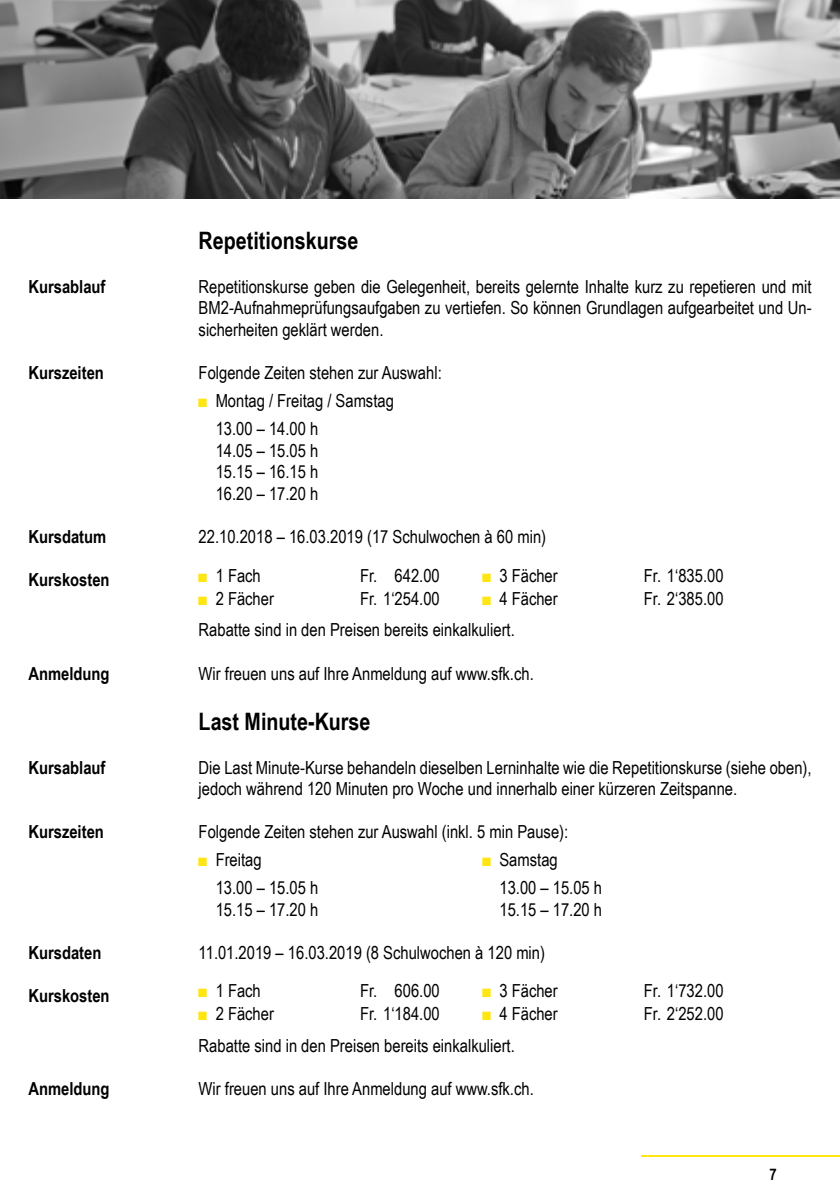
<style>
.page{position:relative;width:840px;height:1191px;background:#fff}
.page>*{position:absolute;margin:0;border:0;box-sizing:border-box;transform-origin:0 0}
.t1{font:700 24px "Arial Narrow";color:#000}
.t2{font:18px/21.6px "Arial Narrow";color:#000;text-align:justify}
.t3{font:700 18px "Arial Narrow";color:#000}
.t4{font:700 16px "Arial Narrow";color:#000}
.s1{color:#ffe512}
</style>
<div class="page">
<img style="left:0;top:0;width:839px;height:198px">
<hr style="left:641px;top:1155px;width:198px;height:2px;background:#ffe512">
<h1 class="t1" style="left:198px;top:223px;width:161px">Repetitionskurse</h1>
<p class="t3" style="left:28px;top:272px;width:79px">Kursablauf</p>
<p class="t2" style="left:198px;top:275px;width:614px">Repetitionskurse geben die Gelegenheit, bereits gelernte Inhalte kurz zu repetieren und mit BM2-Aufnahmeprüfungsaufgaben zu vertiefen. So können Grundlagen aufgearbeitet und Un&shy;sicherheiten geklärt werden.</p>
<p class="t3" style="left:28px;top:359px;width:77px">Kurszeiten</p>
<p class="t2" style="left:198px;top:361px;width:244px">Folgende Zeiten stehen zur Auswahl:</p>
<p class="t2" style="left:215px;top:386px;width:180px;line-height:28px;text-indent:-17px"><span class="s1">■</span> Montag / Freitag / Samstag<br>13.00 – 14.00 h</p>
<p class="t2" style="left:215px;top:439px;width:104px">14.05 – 15.05 h 15.15 – 16.15 h 16.20 – 17.20 h</p>
<p class="t3" style="left:28px;top:523px;width:79px">Kursdatum</p>
<p class="t2" style="left:198px;top:525px;width:349px">22.10.2018 – 16.03.2019 (17 Schulwochen à 60 min)</p>
<p class="t3" style="left:28px;top:566px;width:83px">Kurskosten</p>
<p class="t2" style="left:198px;top:618px;width:317px">Rabatte sind in den Preisen bereits einkalkuliert.</p>
<p class="t3" style="left:28px;top:660px;width:83px">Anmeldung</p>
<p class="t2" style="left:198px;top:662px;width:336px">Wir freuen uns auf Ihre Anmeldung auf www.sfk.ch.</p>
<h1 class="t1" style="left:198px;top:703px;width:173px">Last Minute-Kurse</h1>
<p class="t3" style="left:28px;top:753px;width:79px">Kursablauf</p>
<p class="t2" style="left:198px;top:755px;width:614px">Die Last Minute-Kurse behandeln dieselben Lerninhalte wie die Repetitionskurse (siehe oben), jedoch während 120 Minuten pro Woche und innerhalb einer kürzeren Zeitspanne.</p>
<p class="t3" style="left:28px;top:818px;width:77px">Kurszeiten</p>
<p class="t2" style="left:198px;top:820px;width:371px">Folgende Zeiten stehen zur Auswahl (inkl. 5 min Pause):</p>
<p class="t2" style="left:198px;top:848px;width:64px"><span class="s1">■</span> Freitag</p>
<p class="t2" style="left:482px;top:848px;width:77px"><span class="s1">■</span> Samstag</p>
<p class="t2" style="left:215px;top:876px;width:104px">13.00 – 15.05 h</p>
<p class="t2" style="left:499px;top:876px;width:104px">13.00 – 15.05 h</p>
<p class="t2" style="left:215px;top:898px;width:104px">15.15 – 17.20 h</p>
<p class="t2" style="left:499px;top:898px;width:104px">15.15 – 17.20 h</p>
<p class="t3" style="left:28px;top:939px;width:74px">Kursdaten</p>
<p class="t2" style="left:198px;top:941px;width:348px">11.01.2019 – 16.03.2019 (8 Schulwochen à 120 min)</p>
<p class="t3" style="left:28px;top:982px;width:83px">Kurskosten</p>
<p class="t2" style="left:198px;top:1034px;width:317px">Rabatte sind in den Preisen bereits einkalkuliert.</p>
<p class="t3" style="left:28px;top:1075px;width:83px">Anmeldung</p>
<p class="t2" style="left:198px;top:1077px;width:336px">Wir freuen uns auf Ihre Anmeldung auf www.sfk.ch.</p>
<p class="t2" style="left:198px;top:564px;width:64px"><span class="s1">■</span> 1 Fach</p>
<p class="t2" style="left:360px;top:564px;width:81px">Fr. 642.00</p>
<p class="t2" style="left:482px;top:564px;width:77px"><span class="s1">■</span> 3 Fächer</p>
<p class="t2" style="left:643px;top:564px;width:81px">Fr. 1‘835.00</p>
<p class="t2" style="left:198px;top:587px;width:77px"><span class="s1">■</span> 2 Fächer</p>
<p class="t2" style="left:360px;top:587px;width:81px">Fr. 1‘254.00</p>
<p class="t2" style="left:482px;top:587px;width:77px"><span class="s1">■</span> 4 Fächer</p>
<p class="t2" style="left:643px;top:587px;width:81px">Fr. 2‘385.00</p>
<p class="t2" style="left:198px;top:979px;width:64px"><span class="s1">■</span> 1 Fach</p>
<p class="t2" style="left:360px;top:979px;width:81px">Fr. 606.00</p>
<p class="t2" style="left:482px;top:979px;width:77px"><span class="s1">■</span> 3 Fächer</p>
<p class="t2" style="left:643px;top:979px;width:81px">Fr. 1‘732.00</p>
<p class="t2" style="left:198px;top:1002px;width:77px"><span class="s1">■</span> 2 Fächer</p>
<p class="t2" style="left:360px;top:1002px;width:81px">Fr. 1‘184.00</p>
<p class="t2" style="left:482px;top:1002px;width:77px"><span class="s1">■</span> 4 Fächer</p>
<p class="t2" style="left:643px;top:1002px;width:81px">Fr. 2‘252.00</p>
<p class="t4" style="left:769px;top:1161px;width:9px">7</p>
</div>
